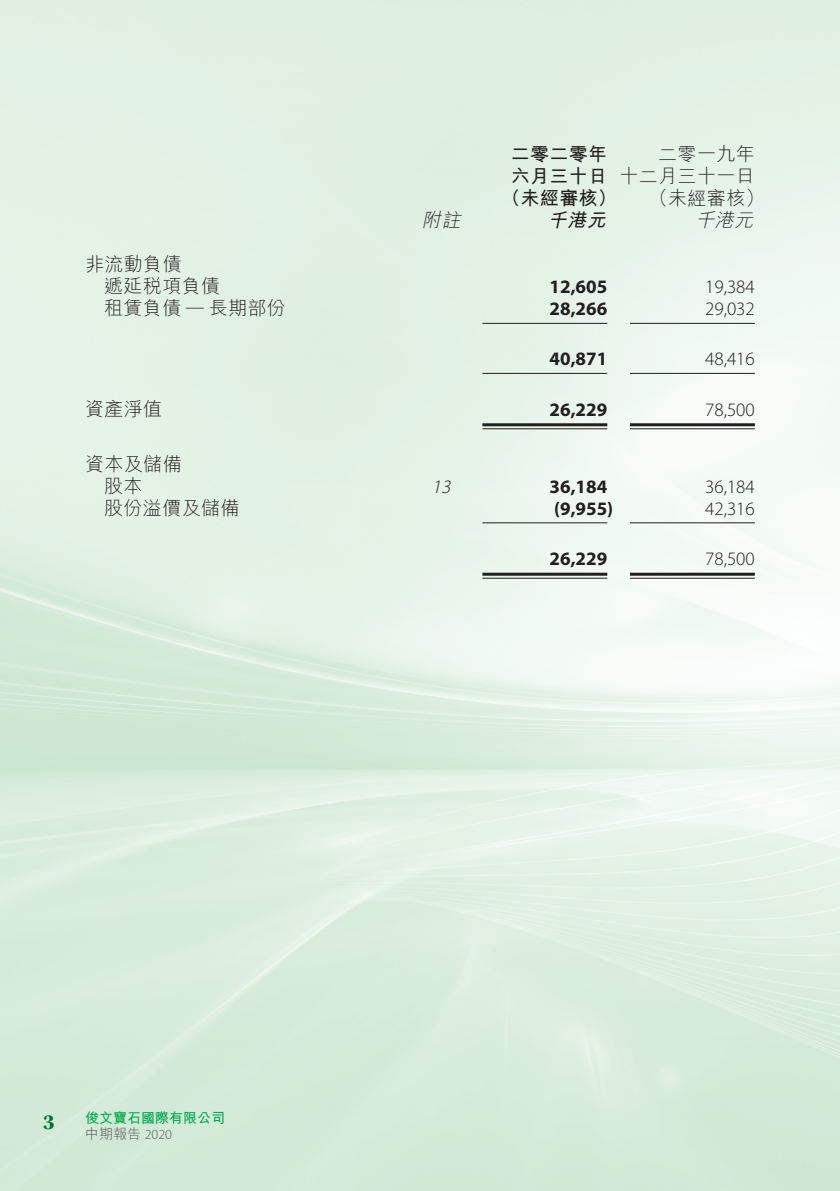
<style>
.page{position:relative;width:840px;height:1191px;background:#fff}
.page>*{position:absolute;margin:0;border:0;box-sizing:border-box;transform-origin:0 0}
.t1{font:700 22px "Kepler Std";color:#007434}
.t2{font:300 19px/22px "M Hei HK";letter-spacing:.02em;color:#231f20}
.t3{font:700 19px "Myriad Pro";color:#231f20}
.t4{font:300 19px "Myriad Pro";color:#231f20}
.t5{font:700 19px/22px "M Hei HK";letter-spacing:.02em;color:#231f20}
.t6{font:italic 300 19px "M Hei HK";color:#231f20}
.t7{font:italic 700 19px "M Hei HK";color:#231f20}
.t8{font:italic 300 19px "Myriad Pro";color:#231f20}
.t9{font:700 14px/16px "M Hei HK";color:#00a94e}
.s1{font-family:"Myriad Pro"}
.s2{font-weight:300;color:#57585a}
.s3{font-family:"Myriad Pro";font-weight:300;color:#57585a}
</style>
<div class="page">
<img style="left:0;top:0;width:839px;height:1191px">
<hr style="left:482px;top:323px;width:125px;height:1px;background:#231f20">
<hr style="left:629px;top:323px;width:125px;height:1px;background:#231f20">
<hr style="left:482px;top:373px;width:125px;height:1px;background:#231f20">
<hr style="left:629px;top:373px;width:125px;height:1px;background:#231f20">
<hr style="left:482px;top:423px;width:125px;height:3px;background:#231f20">
<hr style="left:482px;top:428px;width:125px;height:1px;background:#231f20">
<hr style="left:629px;top:423px;width:125px;height:3px;background:#231f20">
<hr style="left:629px;top:428px;width:125px;height:1px;background:#231f20">
<hr style="left:482px;top:522px;width:125px;height:1px;background:#231f20">
<hr style="left:629px;top:522px;width:125px;height:1px;background:#231f20">
<hr style="left:482px;top:572px;width:125px;height:3px;background:#231f20">
<hr style="left:482px;top:577px;width:125px;height:1px;background:#231f20">
<hr style="left:629px;top:572px;width:125px;height:3px;background:#231f20">
<hr style="left:629px;top:577px;width:125px;height:1px;background:#231f20">
<p class="t5" style="left:510px;top:142px;width:98px">二零二零年六月三十日</p>
<p class="t2" style="left:619px;top:143px;width:137px;text-align:right">二零一九年<br>十二月三十一日</p>
<p class="t5" style="left:501px;top:186px;width:117px">（未經審核）</p>
<p class="t2" style="left:648px;top:187px;width:117px">（未經審核）</p>
<p class="t2" style="left:104px;top:253px;width:117px;text-indent:-19px">非流動負債<br>遞延稅項負債</p>
<p class="t6" style="left:421px;top:211px;width:44px">附註</p>
<p class="t7" style="left:547px;top:207px;width:64px">千港元</p>
<p class="t6" style="left:695px;top:211px;width:63px">千港元</p>
<p class="t3" style="left:549px;top:275px;width:59px">12,605</p>
<p class="t4" style="left:704px;top:276px;width:51px">19,384</p>
<p class="t2" style="left:104px;top:297px;width:183px">租賃負債 <span class="s1">—</span> 長期部份</p>
<p class="t3" style="left:549px;top:297px;width:59px">28,266</p>
<p class="t4" style="left:704px;top:298px;width:51px">29,032</p>
<p class="t3" style="left:549px;top:347px;width:59px">40,871</p>
<p class="t4" style="left:704px;top:348px;width:51px">48,416</p>
<p class="t2" style="left:85px;top:397px;width:79px">資產淨值</p>
<p class="t3" style="left:549px;top:397px;width:59px">26,229</p>
<p class="t4" style="left:704px;top:398px;width:51px">78,500</p>
<p class="t2" style="left:104px;top:452px;width:79px;text-indent:-19px">資本及儲備股本</p>
<p class="t8" style="left:431px;top:475px;width:25px">13</p>
<p class="t3" style="left:549px;top:474px;width:59px">36,184</p>
<p class="t4" style="left:704px;top:475px;width:51px">36,184</p>
<p class="t2" style="left:104px;top:496px;width:137px">股份溢價及儲備</p>
<p class="t3" style="left:554px;top:496px;width:61px">(9,955)</p>
<p class="t4" style="left:704px;top:497px;width:51px">42,316</p>
<p class="t3" style="left:549px;top:546px;width:59px">26,229</p>
<p class="t4" style="left:704px;top:547px;width:51px">78,500</p>
<p class="t1" style="left:43px;top:1109px;width:13px">3</p>
<p class="t9" style="left:85px;top:1108px;width:141px">俊文寶石國際有限公司<span class="s2">中期報告</span> <span class="s3">2020</span></p>
</div>
